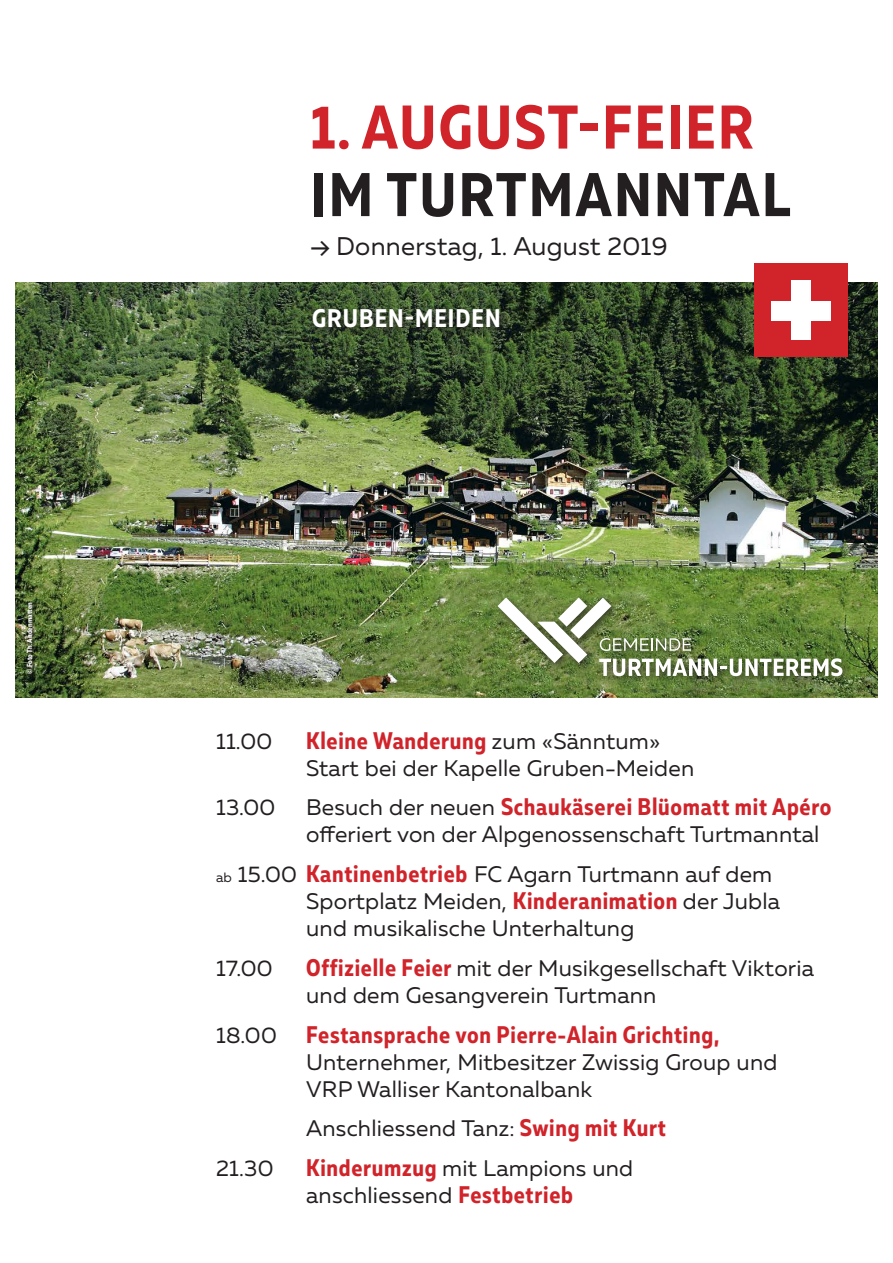
<style>
.page{position:relative;width:893px;height:1263px;background:#fff}
.page>*{position:absolute;margin:0;border:0;box-sizing:border-box;transform-origin:0 0}
.t1{font:700 61.5px "Muller Narrow";letter-spacing:.04em;color:#d1232a}
.t2{font:700 61.5px "Muller Narrow";letter-spacing:.04em;color:#231f20}
.t3{font:25.5px "Muller";letter-spacing:.01em;color:#231f20}
.t4{font:700 25.5px "Muller Narrow";letter-spacing:.04em;color:#fff}
.t5{font:700 24px "Muller Narrow";letter-spacing:.03em;color:#d1232a}
.t6{font:22.5px/27px "Muller";letter-spacing:.01em;color:#231f20}
.t7{font:700 7.5px "Muller Narrow";letter-spacing:.01em;color:#fff}
.s1{font-family:"Suisse Intl";font-size:24.3px}
.s2{font-family:"Muller";font-weight:400;font-size:22.5px;color:#231f20}
.s3{font-size:13.5px}
.s4{font-family:"Muller Narrow";font-weight:700;font-size:24px;color:#d1232a}
</style>
<div class="page">
<img style="left:16px;top:282px;width:861px;height:415px">
<div style="left:493px;top:593px;width:360px;height:94px;background:#231f20;opacity:.75"></div>
<svg style="left:497px;top:597px;width:345px;height:79px;background:#7f955d"></svg>
<div style="left:754px;top:263px;width:94px;height:94px;background:#d1232a"></div>
<div style="left:791px;top:281px;width:20px;height:22px;background:#fff"></div>
<div style="left:791px;top:301px;width:20px;height:19px;background:#fff"></div>
<div style="left:808px;top:301px;width:23px;height:19px;background:#fff"></div>
<div style="left:772px;top:301px;width:22px;height:19px;background:#fff"></div>
<div style="left:791px;top:317px;width:20px;height:23px;background:#fff"></div>
<div style="left:308px;top:305px;width:202px;height:34px;background:#231f20;opacity:.75"></div>
<div style="left:27px;top:603px;width:9px;height:74px;background:#231f20;opacity:.85"></div>
<p class="t7" style="left:25px;top:674px;width:73px;rotate:-90deg">© Foto Th. Andenmatten</p>
<h1 class="t1" style="left:310px;top:88px;width:445px">1. AUGUST-FEIER</h1>
<h1 class="t2" style="left:311px;top:156px;width:482px">IM TURTMANNTAL</h1>
<p class="t3" style="left:310px;top:230px;width:359px"><span class="s1">→</span> Donnerstag, 1. August 2019</p>
<p class="t4" style="left:312px;top:302px;width:190px">GRUBEN-MEIDEN</p>
<p class="t6" style="left:216px;top:727px;width:58px">11.00</p>
<p class="t5" style="left:306px;top:725px;width:356px">Kleine Wanderung <span class="s2">zum «Sänntum»</span></p>
<p class="t6" style="left:306px;top:754px;width:390px">Start bei der Kapelle Gruben-Meiden</p>
<p class="t6" style="left:216px;top:794px;width:61px">13.00</p>
<p class="t5" style="left:306px;top:792px;width:527px"><span class="s2">Besuch der neuen</span> Schaukäserei Blüomatt mit Apéro</p>
<p class="t6" style="left:216px;top:814px;width:605px;line-height:39.8px;text-indent:90px">offeriert von der Alpgenossenschaft Turtmanntal <span class="s3">ab</span> 15.00 <span class="s4">Kantinenbetrieb</span> FC Agarn Turtmann auf dem</p>
<p class="t6" style="left:306px;top:887px;width:475px">Sportplatz Meiden, <span class="s4">Kinderanimation</span> der Jubla und musikalische Unterhaltung</p>
<p class="t6" style="left:216px;top:954px;width:58px">17.00</p>
<p class="t6" style="left:306px;top:954px;width:509px"><span class="s4">Offizielle Feier</span> mit der Musikgesellschaft Viktoria und dem Gesangverein Turtmann</p>
<p class="t5" style="left:216px;top:1019px;width:505px"><span class="s2">18.00</span> Festansprache von Pierre-Alain Grichting,</p>
<p class="t6" style="left:306px;top:1048px;width:473px">Unternehmer, Mitbesitzer Zwissig Group und<br>VRP Walliser Kantonalbank</p>
<p class="t6" style="left:306px;top:1115px;width:361px">Anschliessend Tanz: <span class="s4">Swing mit Kurt</span></p>
<p class="t6" style="left:216px;top:1154px;width:59px">21.30</p>
<p class="t6" style="left:306px;top:1154px;width:328px"><span class="s4">Kinderumzug</span> mit Lampions und anschliessend <span class="s4">Festbetrieb</span></p>
</div>
